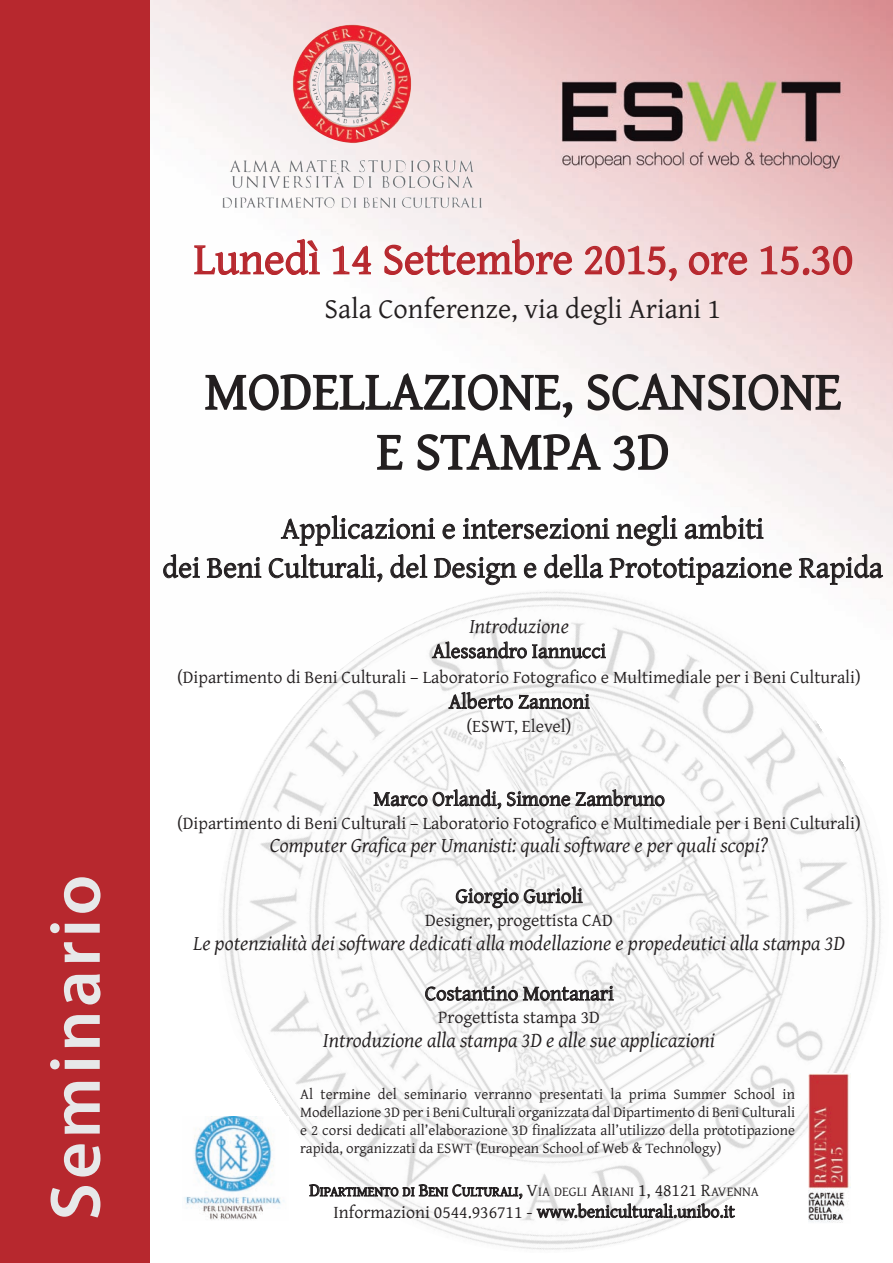
<style>
.page{position:relative;width:893px;height:1263px;background:#fff}
.page>*{position:absolute;margin:0;border:0;box-sizing:border-box;transform-origin:0 0}
.t1{font:600 72px "Myriad Pro";letter-spacing:.05em;color:#e7e8e9}
.t2{font:54px/60px "Gentium";color:#231f20;text-align:center}
.t3{font:45px "Gentium";color:#b7282e}
.t4{font:30px/39px "Gentium";color:#231f20;text-align:center}
.t5{font:28.5px "Gentium";color:#231f20}
.t6{font:italic 21px "Gentium";color:#231f20}
.t7{font:21px "Gentium";color:#231f20}
.t8{font:18px "Gentium";color:#231f20}
.t9{font:15px/18px "Gentium";color:#231f20;text-align:justify}
.t10{font:13.5px "Gentium";color:#231f20}
.s1{font-size:18px}
</style>
<div class="page">
<img style="left:150px;top:0;width:743px;height:543px">
<img style="left:223px;top:543px;width:670px;height:707px">
<div style="left:0;top:0;width:150px;height:1263px;background:#b7282e"></div>
<img style="left:293px;top:25px;width:118px;height:118px">
<img style="left:184px;top:1116px;width:105px;height:105px">
<img style="left:809px;top:1073px;width:41px;height:151px">
<img style="left:555px;top:68px;width:295px;height:113px">
<h1 class="t1" style="left:49px;top:1220px;width:347px;rotate:-90deg">Seminario</h1>
<h3 class="t3" style="left:194px;top:232px;width:661px">Lunedì 14 Settembre 2015, ore 15.30</h3>
<h3 class="t5" style="left:325px;top:291px;width:398px">Sala Conferenze, via degli Ariani 1</h3>
<h2 class="t2" style="left:204px;top:360px;width:639px">MODELLAZIONE, SCANSIONE<br>E STAMPA 3D</h2>
<h3 class="t4" style="left:162px;top:508px;width:722px">Applicazioni e intersezioni negli ambiti<br>dei Beni Culturali, del Design e della Prototipazione Rapida</h3>
<p class="t6" style="left:469px;top:613px;width:101px">Introduzione</p>
<p class="t7" style="left:432px;top:638px;width:175px">Alessandro Iannucci</p>
<p class="t8" style="left:177px;top:667px;width:685px">(Dipartimento di Beni Culturali – Laboratorio Fotografico e Multimediale per i Beni Culturali)</p>
<p class="t7" style="left:449px;top:689px;width:143px">Alberto Zannoni</p>
<p class="t8" style="left:467px;top:715px;width:106px">(ESWT, Elevel)</p>
<p class="t7" style="left:373px;top:786px;width:293px">Marco Orlandi, Simone Zambruno</p>
<p class="t8" style="left:177px;top:812px;width:685px">(Dipartimento di Beni Culturali – Laboratorio Fotografico e Multimediale per i Beni Culturali)</p>
<p class="t6" style="left:270px;top:833px;width:500px">Computer Grafica per Umanisti: quali software e per quali scopi?</p>
<p class="t7" style="left:456px;top:883px;width:129px">Giorgio Gurioli</p>
<p class="t8" style="left:425px;top:909px;width:189px">Designer, progettista CAD</p>
<p class="t6" style="left:193px;top:930px;width:653px">Le potenzialità dei software dedicati alla modellazione e propedeutici alla stampa 3D</p>
<p class="t7" style="left:425px;top:980px;width:191px">Costantino Montanari</p>
<p class="t8" style="left:438px;top:1007px;width:163px">Progettista stampa 3D</p>
<p class="t6" style="left:323px;top:1027px;width:393px">Introduzione alla stampa 3D e alle sue applicazioni</p>
<p class="t9" style="left:300px;top:1084px;width:497px">Al termine del seminario verranno presentati la prima Summer School in Modellazione 3D per i Beni Culturali organizzata dal Dipartimento di Beni Culturali e 2 corsi dedicati all’elaborazione 3D finalizzata all’utilizzo della prototipazione rapida, organizzati da ESWT (European School of Web &amp; Technology)</p>
<p class="t10" style="left:309px;top:1183px;width:451px"><span class="s1">D</span>IPARTIMENTO DI <span class="s1">B</span>ENI <span class="s1">C</span>ULTURALI<span class="s1">, V</span>IA DEGLI <span class="s1">A</span>RIANI <span class="s1">1, 48121 R</span>AVENNA</p>
<p class="t8" style="left:333px;top:1200px;width:403px">Informazioni 0544.936711 - www.beniculturali.unibo.it</p>
</div>
